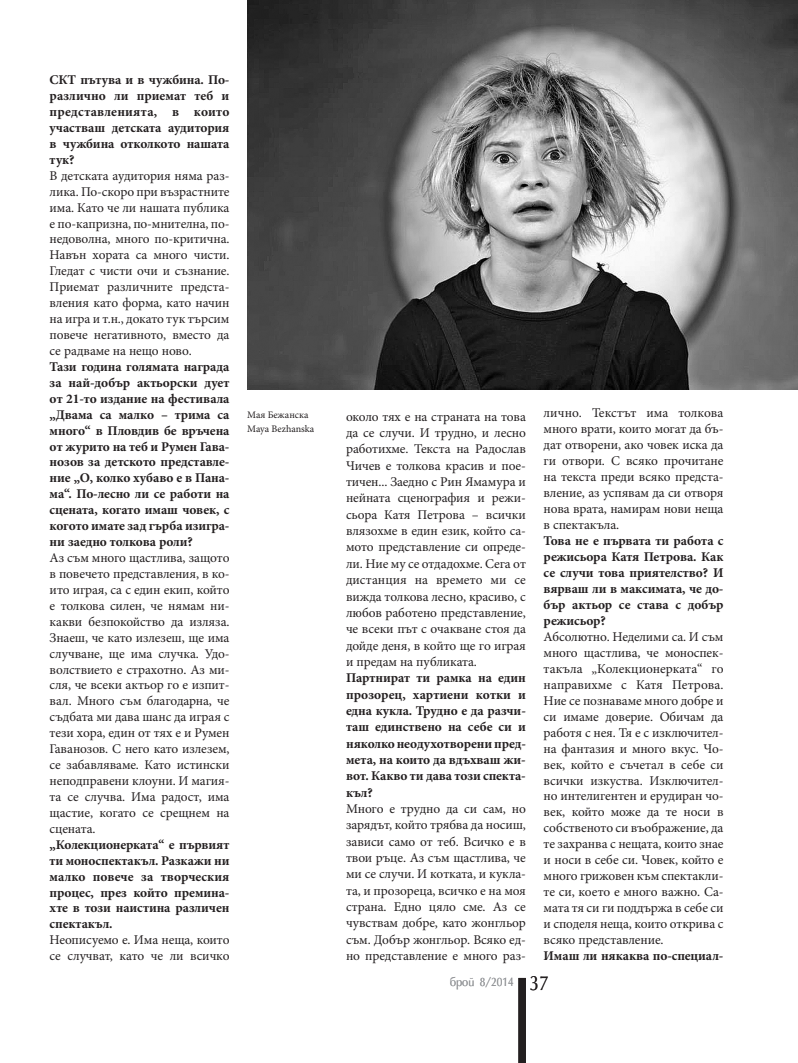
<style>
.page{position:relative;width:798px;height:1063px;background:#fff}
.page>*{position:absolute;margin:0;border:0;box-sizing:border-box;transform-origin:0 0}
.t1{font:13.38px/15.9px "Minion Pro";letter-spacing:-.01em;color:#231f20;text-align:justify}
.t2{font:700 13.38px/15.9px "Minion Pro";letter-spacing:-.01em;color:#231f20;text-align:justify}
.t3{font:12.5px "Opal Bulgarian CYR";color:#939598;scale:.9 1}
.t4{font:10px/14.1px "Minion Pro";color:#231f20}
.s1{font-size:21.25px;color:#231f20}
</style>
<div class="page">
<div style="left:518px;top:978px;width:7px;height:85px;background:#231f20"></div>
<img style="left:247px;top:0;width:550px;height:390px">
<p class="t2" style="left:50px;top:72px;width:181px">СКТ пътува и в чужбина. По&shy;различно ли приемат теб и представленията, в които участваш детската аудитория в чужбина отколкото нашата тук?</p>
<p class="t1" style="left:50px;top:168px;width:181px;text-align:left">В детската аудитория няма раз&shy;лика. По-скоро при възрастните има. Като че ли нашата публика е по-капризна, по-мнителна, по&shy;недоволна, много по-критична.<br>Навън хората са много чисти.<br>Гледат с чисти очи и съзнание.<br>Приемат различните предста&shy;вления като форма, като начин на игра и т.н., докато тук търсим повече негативното, вместо да се радваме на нещо ново.</p>
<p class="t2" style="left:50px;top:358px;width:181px">Тази година голямата награда за най-добър актьорски дует от 21-то издание на фестивала „Двама са малко – трима са много“ в Пловдив бе връчена от журито на теб и Румен Гава&shy;нозов за детското представле&shy;ние „О, колко хубаво е в Пана&shy;ма“. По-лесно ли се работи на сцената, когато имаш човек, с когото имате зад гърба изигра&shy;ни заедно толкова роли?</p>
<p class="t1" style="left:50px;top:550px;width:181px">Аз съм много щастлива, защото в повечето представления, в ко&shy;ито играя, са с един екип, който е толкова силен, че нямам ни&shy;какви безпокойство да изляза.<br>Знаеш, че като излезеш, ще има случване, ще има случка. Удо&shy;волствието е страхотно. Аз ми&shy;сля, че всеки актьор го е изпит&shy;вал. Много съм благодарна, че съдбата ми дава шанс да играя с тези хора, един от тях е и Румен Гаванозов. С него като излезем, се забавляваме. Като истински неподправени клоуни. И магия&shy;та се случва. Има радост, има щастие, когато се срещнем на сцената.</p>
<p class="t2" style="left:50px;top:836px;width:181px">„Колекционерката“ е първият ти моноспектакъл. Разкажи ни малко повече за творческия процес, през който премина&shy;хте в този наистина различен спектакъл.</p>
<p class="t1" style="left:50px;top:932px;width:181px">Неописуемо е. Има неща, които се случват, като че ли всичко</p>
<p class="t4" style="left:247px;top:408px;width:68px">Мая Бежанска<br>Maya Bezhanska</p>
<p class="t1" style="left:346px;top:408px;width:181px;line-height:16.4px">около тях е на страната на това да се случи. И трудно, и лесно работихме. Текста на Радослав Чичев е толкова красив и пое&shy;тичен... Заедно с Рин Ямамура и нейната сценография и режи&shy;сьора Катя Петрова – всички влязохме в един език, който са&shy;мото представление си опреде&shy;ли. Ние му се отдадохме. Сега от дистанция на времето ми се вижда толкова лесно, красиво, с любов работено представление, че всеки път с очакване стоя да дойде деня, в който ще го играя и предам на публиката.</p>
<p class="t2" style="left:346px;top:670px;width:181px;line-height:16.4px">Партнират ти рамка на един прозорец, хартиени котки и една кукла. Трудно е да разчи&shy;таш единствено на себе си и няколко неодухотворени пред&shy;мета, на които да вдъхваш жи&shy;вот. Какво ти дава този спекта&shy;къл?</p>
<p class="t1" style="left:346px;top:801px;width:181px;line-height:16.4px">Много е трудно да си сам, но зарядът, който трябва да носиш, зависи само от теб. Всичко е в твои ръце. Аз съм щастлива, че ми се случи. И котката, и кукла&shy;та, и прозореца, всичко е на моя страна. Едно цяло сме. Аз се чувствам добре, като жонгльор съм. Добър жонгльор. Всяко ед&shy;но представление е много раз-</p>
<p class="t1" style="left:543px;top:405px;width:181px">лично. Текстът има толкова много врати, които могат да бъ&shy;дат отворени, ако човек иска да ги отвори. С всяко прочитане на текста преди всяко предста&shy;вление, аз успявам да си отворя нова врата, намирам нови неща в спектакъла.</p>
<p class="t2" style="left:543px;top:533px;width:181px">Това не е първата ти работа с режисьора Катя Петрова. Как се случи това приятелство? И вярваш ли в максимата, че до&shy;бър актьор се става с добър режисьор?</p>
<p class="t1" style="left:543px;top:629px;width:181px;text-align:left">Абсолютно. Неделими са. И съм много щастлива, че моноспек&shy;такъла „Колекционерката“ го направихме с Катя Петрова.<br>Ние се познаваме много добре и си имаме доверие. Обичам да работя с нея. Тя е с изключител&shy;на фантазия и много вкус. Чо&shy;век, който е съчетал в себе си всички изкуства. Изключител&shy;но интелигентен и ерудиран чо&shy;век, който може да те носи в собственото си въображение, да те захранва с нещата, които знае и носи в себе си. Човек, който е много грижовен към спектакли&shy;те си, което е много важно. Са&shy;мата тя си ги поддържа в себе си и споделя неща, които открива с всяко представление.</p>
<p class="t2" style="left:543px;top:948px;width:181px">Имаш ли някаква по-специал-</p>
<p class="t3" style="left:449px;top:975px;width:111px">брой 8/2014 <span class="s1">37</span></p>
</div>
